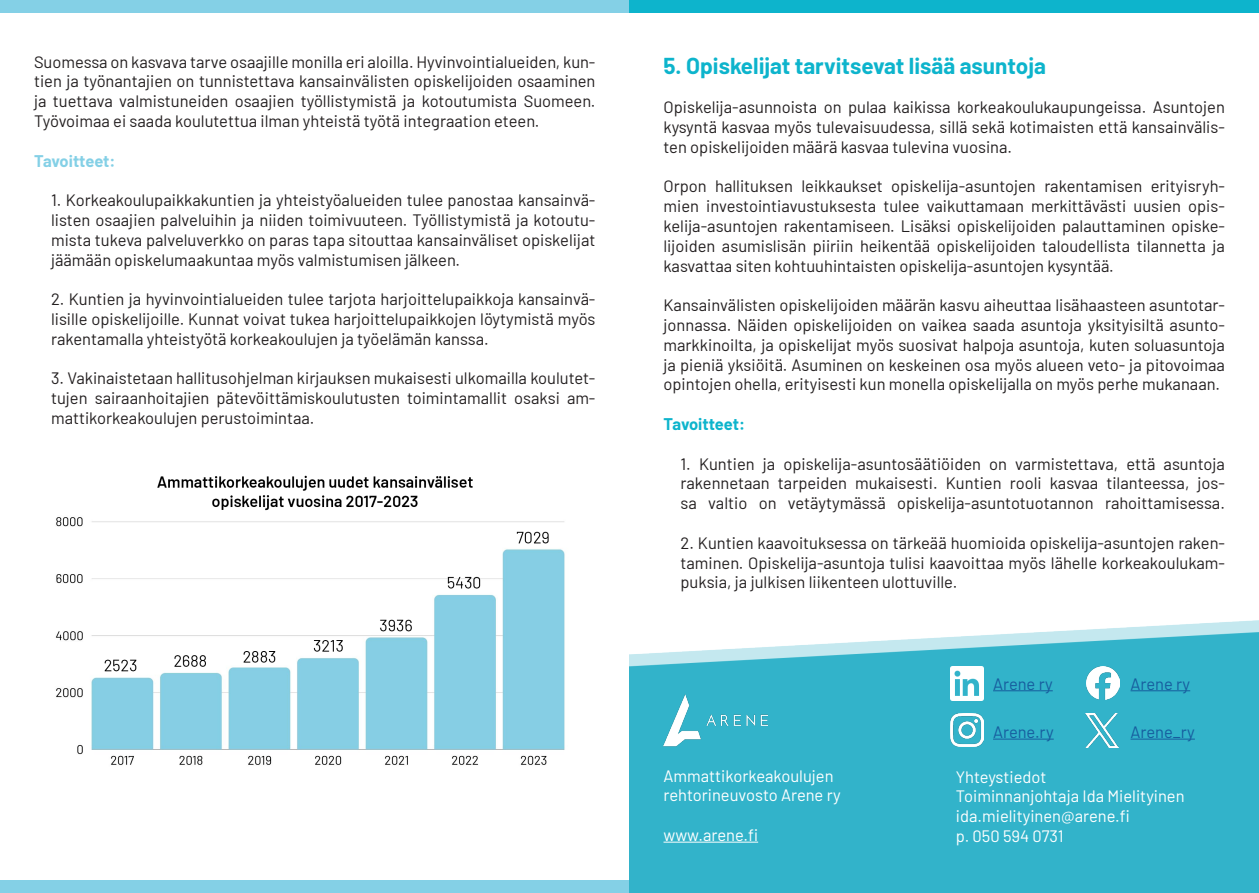
<style>
.page{position:relative;width:1259px;height:893px;background:#fff}
.page>*{position:absolute;margin:0;border:0;box-sizing:border-box;transform-origin:0 0}
.Kappaletyyli_1{font:700 22.5px "Barlow";color:#0db4cc}
.Kappaletyyli_1-2{font:16.5px/19.8px "Barlow";color:#231f20;text-align:justify}
.Leipäteksti{font:16.5px "Barlow";color:#fff}
.Leipäteksti-2{font:16.5px "Barlow";color:#175d9e}
.Kappaletyyli_1-3{font:700 16.5px "Barlow";letter-spacing:-.005em;color:#84d0e6}
.Kappaletyyli_1-4{font:700 16.5px "Barlow";letter-spacing:-.005em;color:#0db4cc}
.Kappaletyyli_1-5{font:16.5px "Barlow";color:#175d9e}
</style>
<div class="page">
<div style="left:0;top:0;width:629px;height:13px;background:#84d0e6"></div>
<div style="left:629px;top:0;width:630px;height:13px;background:#0db4cc"></div>
<div style="left:0;top:880px;width:629px;height:13px;background:#84d0e6"></div>
<img style="left:629px;top:620px;width:630px;height:273px">
<hr style="left:1130px;top:739px;width:65px;height:1px;background:#175d9e">
<img style="left:1085px;top:714px;width:34px;height:34px">
<img style="left:950px;top:714px;width:33px;height:33px">
<hr style="left:993px;top:739px;width:60px;height:1px;background:#175d9e">
<hr style="left:1130px;top:690px;width:60px;height:1px;background:#175d9e">
<img style="left:663px;top:695px;width:104px;height:51px">
<hr style="left:663px;top:842px;width:95px;height:1px;background:#fff">
<img style="left:950px;top:667px;width:33px;height:33px">
<img style="left:1086px;top:667px;width:33px;height:33px">
<img style="left:55px;top:475px;width:510px;height:290px">
<hr style="left:993px;top:690px;width:59px;height:1px;background:#175d9e">
<p class="Kappaletyyli_1-2" style="left:34px;top:50px;width:563px">Suomessa on kasvava tarve osaajille monilla eri aloilla. Hyvinvointialueiden, kun&shy;tien ja työnantajien on tunnistettava kansainvälisten opiskelijoiden osaaminen ja tuettava valmistuneiden osaajien työllistymistä ja kotoutumista Suomeen.<br>Työvoimaa ei saada koulutettua ilman yhteistä työtä integraation eteen.</p>
<p class="Kappaletyyli_1-3" style="left:34px;top:148px;width:83px">Tavoitteet:</p>
<p class="Kappaletyyli_1-2" style="left:51px;top:189px;width:546px">1. Korkeakoulupaikkakuntien ja yhteistyöalueiden tulee panostaa kansainvä&shy;listen osaajien palveluihin ja niiden toimivuuteen. Työllistymistä ja kotoutu&shy;mista tukeva palveluverkko on paras tapa sitouttaa kansainväliset opiskelijat jäämään opiskelumaakuntaa myös valmistumisen jälkeen.</p>
<p class="Kappaletyyli_1-2" style="left:51px;top:288px;width:546px">2. Kuntien ja hyvinvointialueiden tulee tarjota harjoittelupaikkoja kansainvä&shy;lisille opiskelijoille. Kunnat voivat tukea harjoittelupaikkojen löytymistä myös rakentamalla yhteistyötä korkeakoulujen ja työelämän kanssa.</p>
<p class="Kappaletyyli_1-2" style="left:51px;top:367px;width:546px">3. Vakinaistetaan hallitusohjelman kirjauksen mukaisesti ulkomailla koulutet&shy;tujen sairaanhoitajien pätevöittämiskoulutusten toimintamallit osaksi am&shy;mattikorkeakoulujen perustoimintaa.</p>
<p class="Kappaletyyli_1" style="left:663px;top:49px;width:384px">5. Opiskelijat tarvitsevat lisää asuntoja</p>
<p class="Kappaletyyli_1-2" style="left:663px;top:96px;width:563px">Opiskelija-asunnoista on pulaa kaikissa korkeakoulukaupungeissa. Asuntojen kysyntä kasvaa myös tulevaisuudessa, sillä sekä kotimaisten että kansainvälis&shy;ten opiskelijoiden määrä kasvaa tulevina vuosina.</p>
<p class="Kappaletyyli_1-2" style="left:663px;top:175px;width:563px">Orpon hallituksen leikkaukset opiskelija-asuntojen rakentamisen erityisryh&shy;mien investointiavustuksesta tulee vaikuttamaan merkittävästi uusien opis&shy;kelija-asuntojen rakentamiseen. Lisäksi opiskelijoiden palauttaminen opiske&shy;lijoiden asumislisän piiriin heikentää opiskelijoiden taloudellista tilannetta ja kasvattaa siten kohtuuhintaisten opiskelija-asuntojen kysyntää.</p>
<p class="Kappaletyyli_1-2" style="left:663px;top:294px;width:563px">Kansainvälisten opiskelijoiden määrän kasvu aiheuttaa lisähaasteen asuntotar&shy;jonnassa. Näiden opiskelijoiden on vaikea saada asuntoja yksityisiltä asunto&shy;markkinoilta, ja opiskelijat myös suosivat halpoja asuntoja, kuten soluasuntoja ja pieniä yksiöitä. Asuminen on keskeinen osa myös alueen veto- ja pitovoimaa opintojen ohella, erityisesti kun monella opiskelijalla on myös perhe mukanaan.</p>
<p class="Kappaletyyli_1-4" style="left:663px;top:412px;width:83px">Tavoitteet:</p>
<p class="Kappaletyyli_1-2" style="left:680px;top:452px;width:546px">1. Kuntien ja opiskelija-asuntosäätiöiden on varmistettava, että asuntoja rakennetaan tarpeiden mukaisesti. Kuntien rooli kasvaa tilanteessa, jos&shy;sa valtio on vetäytymässä opiskelija-asuntotuotannon rahoittamisessa.</p>
<p class="Kappaletyyli_1-2" style="left:680px;top:532px;width:546px">2. Kuntien kaavoituksessa on tärkeää huomioida opiskelija-asuntojen raken&shy;taminen. Opiskelija-asuntoja tulisi kaavoittaa myös lähelle korkeakoulukam&shy;puksia, ja julkisen liikenteen ulottuville.</p>
<p class="Kappaletyyli_1-5" style="left:993px;top:672px;width:61px">Arene ry</p>
<p class="Leipäteksti-2" style="left:1130px;top:672px;width:61px">Arene ry</p>
<p class="Leipäteksti" style="left:663px;top:764px;width:172px">Ammattikorkeakoulujen</p>
<p class="Leipäteksti" style="left:663px;top:783px;width:179px">rehtorineuvosto Arene ry</p>
<p class="Leipäteksti" style="left:663px;top:823px;width:96px">www.arene.fi</p>
<p class="Leipäteksti-2" style="left:993px;top:720px;width:62px">Arene.ry</p>
<p class="Leipäteksti-2" style="left:1130px;top:720px;width:66px">Arene_ry</p>
<p class="Leipäteksti" style="left:956px;top:765px;width:92px">Yhteystiedot</p>
<p class="Leipäteksti" style="left:956px;top:784px;width:230px">Toiminnanjohtaja Ida Mielityinen</p>
<p class="Leipäteksti" style="left:956px;top:804px;width:175px">ida.mielityinen@arene.fi</p>
<p class="Leipäteksti" style="left:956px;top:824px;width:109px">p. 050 594 0731</p>
</div>
